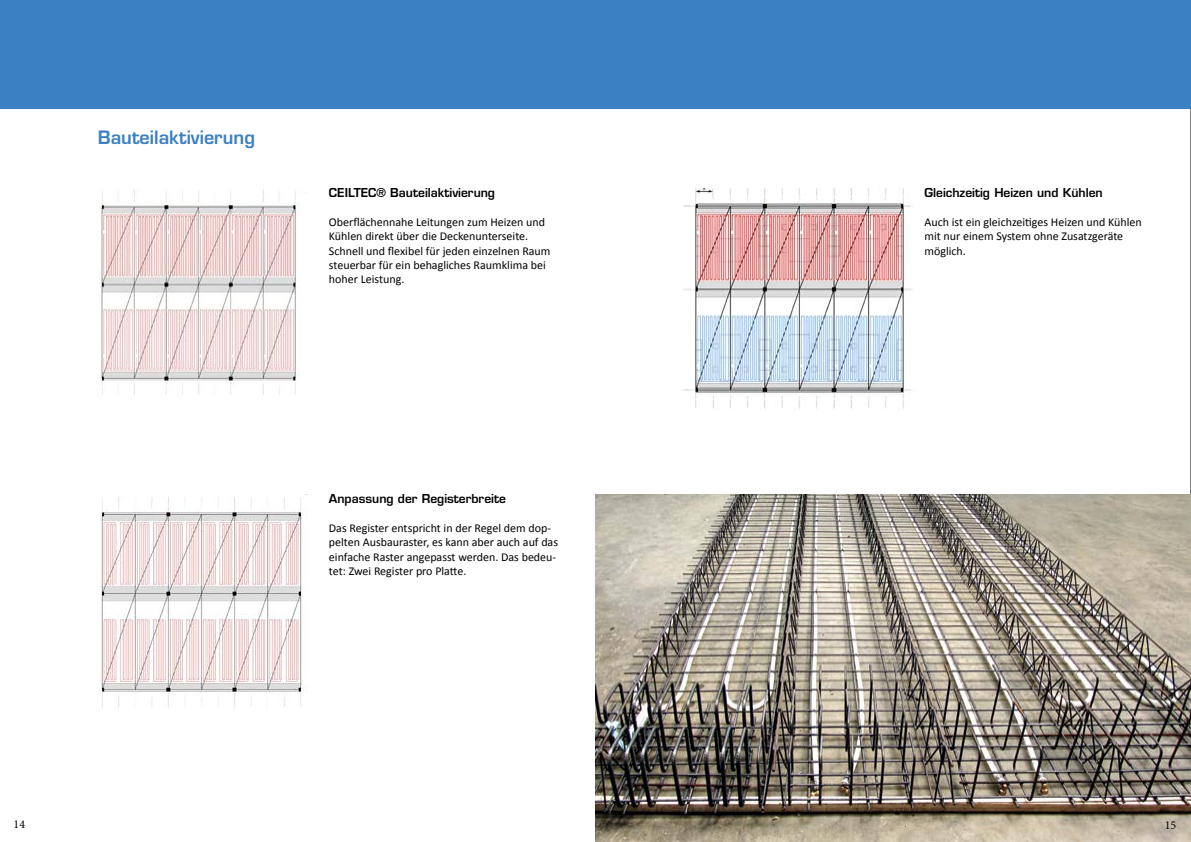
<style>
.page{position:relative;width:1191px;height:842px;background:#fff}
.page>*{position:absolute;margin:0;border:0;box-sizing:border-box;transform-origin:0 0}
.t1{font:600 18px "Eurostile LT Std";color:#3b80c2}
.t2{font:12px/14.4px "Calibri";color:#000}
.t3{font:600 12px "Eurostile LT Std";color:#000}
.t4{font:12px "Minion Pro";color:#000}
</style>
<div class="page">
<div style="left:0;top:0;width:612px;height:108px;background:#3b80c2"></div>
<img style="left:100px;top:190px;width:200px;height:205px">
<img style="left:100px;top:494px;width:208px;height:214px">
<hr style="left:1190px;top:0;width:1px;height:842px;background:#000">
<div style="left:595px;top:0;width:596px;height:108px;background:#3b80c2"></div>
<img style="left:683px;top:188px;width:229px;height:221px">
<img style="left:595px;top:494px;width:595px;height:348px">
<h1 class="t1" style="left:98px;top:126px;width:159px">Bauteilaktivierung</h1>
<p class="t3" style="left:329px;top:185px;width:168px">CEILTEC® Bauteilaktivierung</p>
<p class="t2" style="left:329px;top:215px;width:223px">Oberflächennahe Leitungen zum Heizen und Kühlen direkt über die Deckenunterseite.<br>Schnell und flexibel für jeden einzelnen Raum steuerbar für ein behagliches Raumklima bei hoher Leistung.</p>
<p class="t3" style="left:329px;top:491px;width:178px">Anpassung der Registerbreite</p>
<p class="t2" style="left:329px;top:521px;width:231px">Das Register entspricht in der Regel dem dop&shy;pelten Ausbauraster, es kann aber auch auf das einfache Raster angepasst werden. Das bedeu&shy;tet: Zwei Register pro Platte.</p>
<p class="t3" style="left:924px;top:185px;width:180px">Gleichzeitig Heizen und Kühlen</p>
<p class="t2" style="left:924px;top:215px;width:219px">Auch ist ein gleichzeitiges Heizen und Kühlen mit nur einem System ohne Zusatzgeräte möglich.</p>
<p class="t4" style="left:14px;top:816px;width:13px">14</p>
<p class="t4" style="left:1164px;top:817px;width:13px">15</p>
</div>
